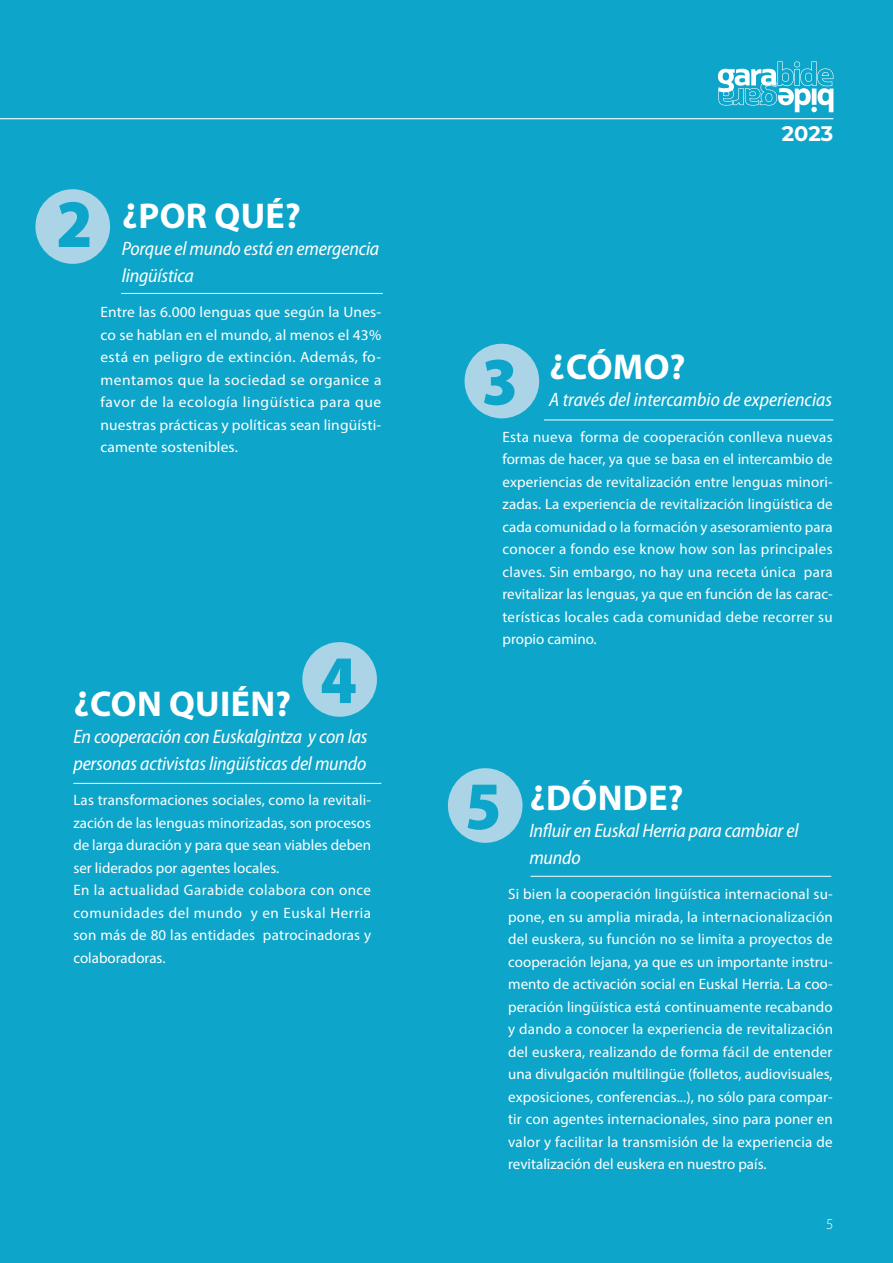
<style>
.page{position:relative;width:893px;height:1263px;background:#0da5c9}
.page>*{position:absolute;margin:0;border:0;box-sizing:border-box;transform-origin:0 0}
.t1{font:900 semi-condensed 68.4px "Myriad Pro";color:#0da5c9}
.t2{font:700 36px "Myriad Pro";letter-spacing:.01em;color:#fff}
.t3{font:700 21.15px "Montserrat";color:#fff}
.t4{font:italic semi-condensed 19.5px/27px "Myriad Pro";letter-spacing:-.01em;color:#fff}
.t5{font:15px/22.5px "Myriad Pro";letter-spacing:.01em;color:#fff;text-align:justify}
.t6{font:300 15px "Myriad Pro";color:#fff}
</style>
<div class="page">
<svg style="left:718px;top:61px;width:115px;height:51px"></svg>
<hr style="left:0;top:118px;width:833px;height:1px;background:#fff">
<div style="left:35px;top:189px;width:75px;height:75px;background:#abd4e6;border-radius:50%"></div>
<div style="left:302px;top:642px;width:75px;height:75px;background:#abd4e6;border-radius:50%"></div>
<hr style="left:73px;top:783px;width:308px;height:1px;background:#fff">
<div style="left:448px;top:768px;width:74px;height:75px;background:#abd4e6;border-radius:50%"></div>
<hr style="left:530px;top:876px;width:301px;height:1px;background:#fff">
<hr style="left:121px;top:293px;width:262px;height:1px;background:#fff">
<div style="left:465px;top:344px;width:74px;height:74px;background:#abd4e6;border-radius:50%"></div>
<hr style="left:544px;top:420px;width:289px;height:1px;background:#fff">
<h1 class="t1" style="left:56px;top:179px;width:38px">2</h1>
<h2 class="t2" style="left:122px;top:192px;width:180px">¿POR QUÉ?</h2>
<h3 class="t4" style="left:122px;top:235px;width:259px">Porque el mundo está en emergencia lingüística</h3>
<p class="t5" style="left:100px;top:301px;width:282px">Entre las 6.000 lenguas que según la Unes&shy;co se hablan en el mundo, al menos el 43% está en peligro de extinción. Además, fo&shy;mentamos que la sociedad se organice a favor de la ecología lingüística para que nuestras prácticas y políticas sean lingüísti&shy;camente sostenibles.</p>
<h1 class="t1" style="left:320px;top:635px;width:38px">4</h1>
<h2 class="t2" style="left:74px;top:680px;width:219px">¿CON QUIÉN?</h2>
<h3 class="t4" style="left:73px;top:723px;width:296px">En cooperación con Euskalgintza y con las personas activistas lingüísticas del mundo</h3>
<p class="t5" style="left:73px;top:789px;width:299px;text-align:left">Las transformaciones sociales, como la revitali&shy;zación de las lenguas minorizadas, son procesos de larga duración y para que sean viables deben ser liderados por agentes locales.<br>En la actualidad Garabide colabora con once comunidades del mundo y en Euskal Herria son más de 80 las entidades patrocinadoras y colaboradoras.</p>
<h3 class="t3" style="left:782px;top:118px;width:53px">2023</h3>
<h2 class="t2" style="left:550px;top:344px;width:137px">¿CÓMO?</h2>
<h3 class="t4" style="left:549px;top:386px;width:284px">A través del intercambio de experiencias</h3>
<p class="t5" style="left:502px;top:425px;width:332px">Esta nueva forma de cooperación conlleva nuevas formas de hacer, ya que se basa en el intercambio de experiencias de revitalización entre lenguas minori&shy;zadas. La experiencia de revitalización lingüística de cada comunidad o la formación y asesoramiento para conocer a fondo ese know how son las principales claves. Sin embargo, no hay una receta única para revitalizar las lenguas, ya que en función de las carac&shy;terísticas locales cada comunidad debe recorrer su propio camino.</p>
<h1 class="t1" style="left:482px;top:337px;width:38px">3</h1>
<h1 class="t1" style="left:465px;top:761px;width:38px">5</h1>
<h2 class="t2" style="left:530px;top:774px;width:155px">¿DÓNDE?</h2>
<h3 class="t4" style="left:529px;top:817px;width:271px">Influir en Euskal Herria para cambiar el mundo</h3>
<p class="t5" style="left:508px;top:883px;width:326px">Si bien la cooperación lingüística internacional su&shy;pone, en su amplia mirada, la internacionalización del euskera, su función no se limita a proyectos de cooperación lejana, ya que es un importante instru&shy;mento de activación social en Euskal Herria. La coo&shy;peración lingüística está continuamente recabando y dando a conocer la experiencia de revitalización del euskera, realizando de forma fácil de entender una divulgación multilingüe (folletos, audiovisuales, exposiciones, conferencias...), no sólo para compar&shy;tir con agentes internacionales, sino para poner en valor y facilitar la transmisión de la experiencia de revitalización del euskera en nuestro país.</p>
<p class="t6" style="left:826px;top:1214px;width:9px">5</p>
</div>
